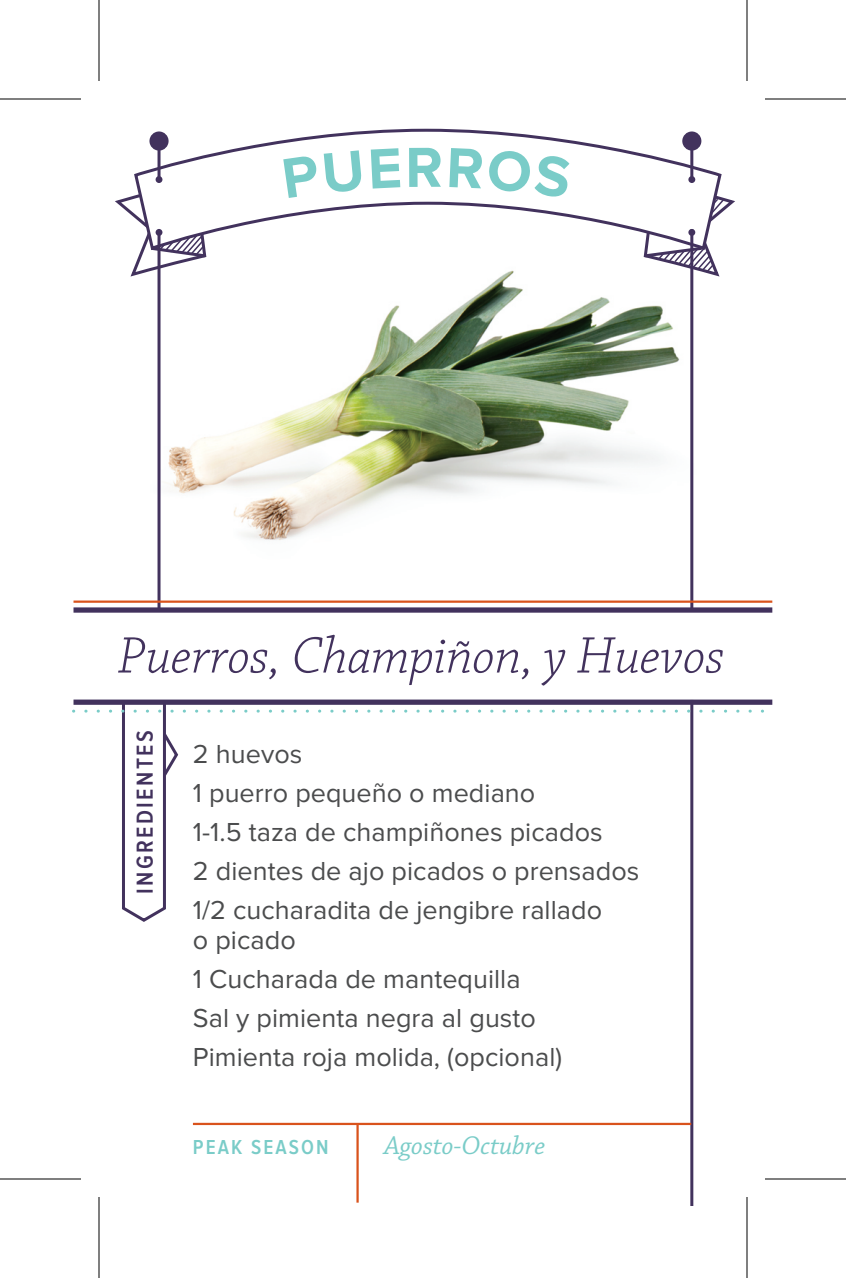
<style>
.page{position:relative;width:846px;height:1278px;background:#fff}
.page>*{position:absolute;margin:0;border:0;box-sizing:border-box;transform-origin:0 0}
.t1{font:700 58.5px "Proxima Nova";color:#7accc8}
.t2{font:italic 300 54px "Chaparral Pro";letter-spacing:-.005em;color:#42325d}
.t3{font:27px/39px "Proxima Nova";color:#4b4c4d}
.t4{font:italic 27px "Chaparral Pro";letter-spacing:-.005em;color:#7accc8}
.t5{font:600 24px "Proxima Nova Cond";letter-spacing:.1em;color:#42325d}
.t6{font:600 21px "Proxima Nova Cond";letter-spacing:.1em;color:#7accc8}
</style>
<div class="page">
<img style="left:113px;top:275px;width:594px;height:329px">
<div style="left:74px;top:607px;width:698px;height:6px;background:#42325d"></div>
<svg style="left:113px;top:196px;width:95px;height:107px"></svg>
<svg style="left:642px;top:197px;width:93px;height:106px"></svg>
<svg style="left:133px;top:128px;width:590px;height:147px"></svg>
<div style="left:688px;top:176px;width:7px;height:7px;background:#42325d;border-radius:50%"></div>
<svg style="left:688px;top:229px;width:7px;height:7px"></svg>
<hr style="left:690px;top:143px;width:3px;height:37px;background:#42325d">
<div style="left:156px;top:176px;width:6px;height:7px;background:#42325d;border-radius:50%"></div>
<div style="left:156px;top:229px;width:6px;height:7px;background:#42325d;border-radius:50%"></div>
<hr style="left:158px;top:143px;width:3px;height:37px;background:#42325d">
<hr style="left:158px;top:230px;width:3px;height:379px;background:#42325d">
<hr style="left:690px;top:229px;width:3px;height:380px;background:#42325d">
<hr style="left:690px;top:700px;width:3px;height:506px;background:#42325d">
<svg style="left:74px;top:699px;width:698px;height:225px"></svg>
<hr style="left:193px;top:1123px;width:498px;height:2px;background:#d9531c">
<hr style="left:74px;top:601px;width:698px;height:2px;background:#d9531c">
<hr style="left:356px;top:1124px;width:3px;height:79px;background:#d9531c">
<hr style="left:0;top:98px;width:81px;height:2px;background:#000">
<hr style="left:765px;top:98px;width:81px;height:2px;background:#000">
<hr style="left:0;top:1178px;width:81px;height:2px;background:#000">
<hr style="left:765px;top:1178px;width:81px;height:2px;background:#000">
<hr style="left:98px;top:0;width:2px;height:81px;background:#000">
<hr style="left:98px;top:1197px;width:2px;height:81px;background:#000">
<hr style="left:746px;top:0;width:2px;height:81px;background:#000">
<hr style="left:746px;top:1197px;width:2px;height:81px;background:#000">
<svg style="left:283px;top:150px;width:80px;height:48px"></svg>
<svg style="left:371px;top:148px;width:29px;height:41px"></svg>
<svg style="left:449px;top:148px;width:122px;height:50px"></svg>
<h1 class="t1" style="left:405px;top:141px;width:39px">R</h1>
<h2 class="t2" style="left:118px;top:626px;width:608px">Puerros, Champiñon, y Huevos</h2>
<p class="t5" style="left:134px;top:894px;width:165px;rotate:-90deg">INGREDIENTES</p>
<p class="t3" style="left:193px;top:736px;width:448px">2 huevos<br>1 puerro pequeño o mediano<br>1-1.5 taza de champiñones picados<br>2 dientes de ajo picados o prensados<br>1/2 cucharadita de jengibre rallado</p>
<p class="t3" style="left:193px;top:922px;width:371px">o picado<br>1 Cucharada de mantequilla<br>Sal y pimienta negra al gusto<br>Pimienta roja molida, (opcional)</p>
<p class="t6" style="left:193px;top:1137px;width:137px">PEAK SEASON</p>
<p class="t4" style="left:384px;top:1131px;width:163px">Agosto-Octubre</p>
</div>
